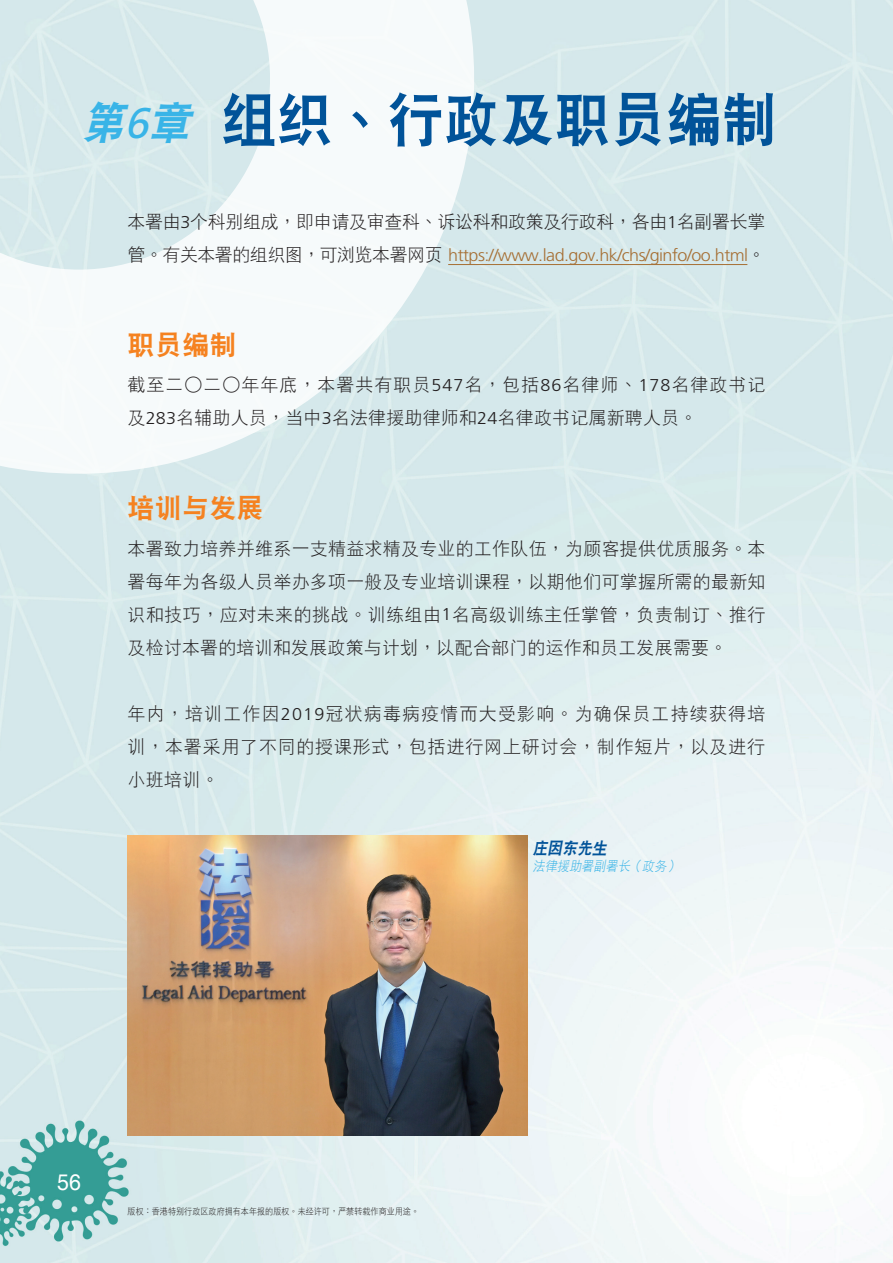
<style>
.page{position:relative;width:893px;height:1263px;background:#fff}
.page>*{position:absolute;margin:0;border:0;box-sizing:border-box;transform-origin:0 0}
.t1{font:58.5px "DF Hei W9 GB5";color:#015399;scale:.95 1}
.t2{font:italic 45px "DF Hei W9 GB5";color:#39b4e7;scale:.95 1}
.txt_Head{font:27px "DF Hei W9 GB5";letter-spacing:.01em;color:#f58220}
.t3{font:22.5px "Helvetica";color:#fff;scale:.95 1}
.txt{font:18px/33px "DF Hei W3 GB5";letter-spacing:.01em;color:#231f20;text-align:justify}
.txt-2{font:18px "DF Hei W3 GB5";letter-spacing:-.02em;color:#231f20}
.txt-3{font:300 17.1px "Frutiger LT Std";letter-spacing:-.03em;color:#a66f34;scale:1.05 1}
.圖解1{font:italic 16.5px "DF Hei W9 GB5";color:#015399;scale:.9 1}
.圖解2{font:italic 13.5px "DF Hei W3 GB5";color:#39b4e7;scale:.9 1}
.t4{font:9px "DF Hei W3 GB5";color:#231f20;scale:.9 1}
.s1{font-family:"Frutiger LT Std";font-size:42.75px}
.s2{font-family:"Frutiger LT Std";font-weight:300;font-size:17.1px}
.s3{font-family:"DF Hei W3 GB5";font-weight:400;font-size:18px;color:#231f20}
</style>
<div class="page">
<img style="left:0;top:0;width:893px;height:1263px">
<svg style="left:0;top:0;width:474px;height:474px;fill:#f6fafb"></svg>
<hr style="left:448px;top:264px;width:299px;height:1px;background:#a66f34">
<img style="left:128px;top:836px;width:399px;height:299px">
<p class="t2" style="left:82px;top:100px;width:127px">第<span class="s1">6</span>章</p>
<p class="t1" style="left:221px;top:90px;width:586px">組織、行政及職員編制</p>
<p class="txt-2" style="left:128px;top:213px;width:639px">本署由<span class="s2">3</span>個科別組成，即申請及審查科、訴訟科和政策及行政科，各由<span class="s2">1</span>名副署長掌</p>
<p class="txt-3" style="left:128px;top:245px;width:609px"><span class="s3">管。有關本署的組織圖，可瀏覽本署網頁</span> https://www.lad.gov.hk/chs/ginfo/oo.html<span class="s3">。</span></p>
<p class="txt_Head" style="left:128px;top:331px;width:110px">職員編制</p>
<p class="txt" style="left:128px;top:368px;width:639px">截至二○二○年年底，本署共有職員<span class="s2">547</span>名，包括<span class="s2">86</span>名律師、<span class="s2">178</span>名律政書記及<span class="s2">283</span>名輔助人員，當中<span class="s2">3</span>名法律援助律師和<span class="s2">24</span>名律政書記屬新聘人員。</p>
<p class="txt_Head" style="left:128px;top:494px;width:138px">培訓與發展</p>
<p class="txt" style="left:128px;top:532px;width:639px">本署致力培養並維繫一支精益求精及專業的工作隊伍，為顧客提供優質服務。本署每年為各級人員舉辦多項一般及專業培訓課程，以期他們可掌握所需的最新知識和技巧，應對未來的挑戰。訓練組由<span class="s2">1</span>名高級訓練主任掌管，負責制訂、推行及檢討本署的培訓和發展政策與計劃，以配合部門的運作和員工發展需要。</p>
<p class="txt" style="left:128px;top:697px;width:639px">年內，培訓工作因<span class="s2">2019</span>冠狀病毒病疫情而大受影響。為確保員工持續獲得培訓，本署採用了不同的授課形式，包括進行網上研討會，製作短片，以及進行小班培訓。</p>
<p class="圖解1" style="left:533px;top:840px;width:87px">莊因東先生</p>
<p class="圖解2" style="left:533px;top:859px;width:166px">法律援助署副署長（政務）</p>
<p class="t3" style="left:57px;top:1169px;width:27px">56</p>
<p class="t4" style="left:128px;top:1207px;width:325px">版權：香港特別行政區政府擁有本年報的版權。未經許可，嚴禁轉載作商業用途。</p>
</div>
